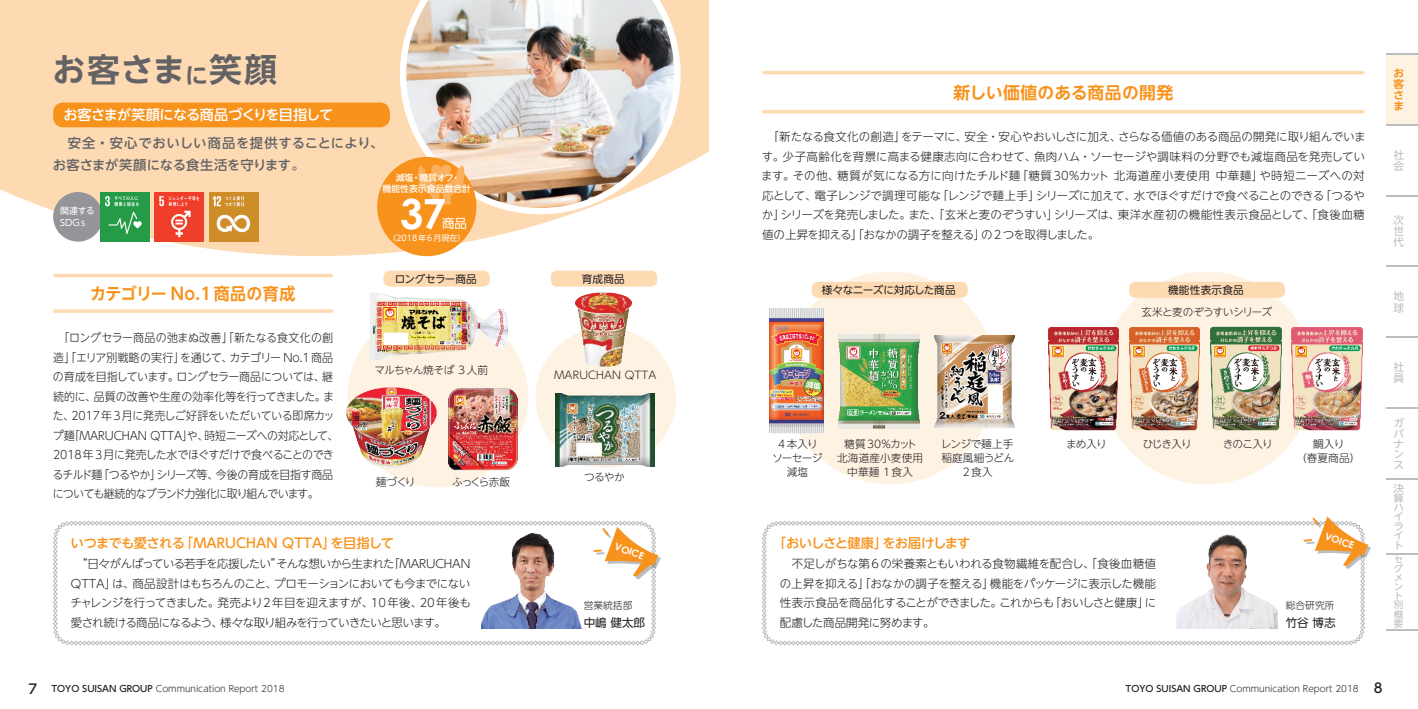
<style>
.page{position:relative;width:1418px;height:709px;background:#fff}
.page>*{position:absolute;margin:0;border:0;box-sizing:border-box;transform-origin:0 0}
.t1{font:700 41.62px "Century Gothic";color:#fff}
.t2{font:700 32.75px "UD Shin Go NT Pro De";letter-spacing:.045em;color:#636366}
.t3{font:700 16.88px "UD Shin Go NT Pro De";letter-spacing:.02em;color:#f7931d;scale:.95 1}
.t4{font:700 16.88px "UD Shin Go NT Pro De";letter-spacing:.02em;color:#f7931d}
.t5{font:500 14.12px "UD Shin Go NT Pro";letter-spacing:-.05em;color:#fff}
.t6{font:500 13.25px/22.1px "UD Shin Go NT Pro";letter-spacing:.02em;color:#636366}
.t7{font:500 13.25px "UD Shin Go NT Pro";color:#f7931d}
.t8{font:500 13.25px "UD Shin Go NT Pro";letter-spacing:-.08em;color:#f7931d}
.t9{font:12.5px "UD Shin Go NT Pro";color:#fff}
.t10{font:300 11.5px/19.5px "UD Shin Go NT Pro";letter-spacing:-.035em;color:#231f20;text-align:justify}
.t11{font:300 11.5px/19.5px "UD Shin Go NT Pro";letter-spacing:-.035em;color:#231f20;scale:.95 1}
.t12{font:11.5px "UD Shin Go NT Pro";color:#231f20}
.t13{font:300 10.62px/14.1px "UD Shin Go NT Pro";letter-spacing:-.025em;color:#231f20;text-align:center}
.t14{font:300 10.62px "UD Shin Go NT Pro";letter-spacing:.01em;color:#231f20}
.t15{font:10.62px "UD Shin Go NT Pro";letter-spacing:-.015em;color:#231f20}
.t16{font:10.62px/11.1px "UD Shin Go NT Pro";color:#bcbdc0}
.t17{font:300 10.62px "UD Shin Go NT Pro";letter-spacing:-.06em;color:#231f20}
.t18{font:300 10.62px "UD Shin Go NT Pro";letter-spacing:-.055em;color:#231f20}
.t19{font:10.62px "UD Shin Go NT Pro";letter-spacing:-.04em;color:#231f20}
.t20{font:10.62px "UD Shin Go NT Pro";letter-spacing:.02em;color:#231f20}
.t21{font:700 10.62px/11px "UD Shin Go NT Pro De";color:#f7931d;text-align:justify}
.t22{font:9.88px/9.4px "UD Shin Go NT Pro";color:#bcbdc0;text-align:justify;scale:1.08 1}
.t23{font:300 9.75px "UD Shin Go NT Pro";color:#231f20}
.t24{font:700 9.75px "Century Gothic";color:#fff}
.t25{font:9.12px/9.2px "UD Shin Go NT Pro";color:#bcbdc0;scale:1.05 1}
.t26{font:300 8.88px "UD Shin Go NT Pro";color:#231f20}
.t27{font:500 8.88px "UD Shin Go NT Pro";color:#fff}
.t28{font:8.88px/11.5px "UD Shin Go NT Pro";letter-spacing:-.015em;color:#fff}
.t29{font:8px "UD Shin Go NT Pro";color:#fff}
.s1{font-size:23px}
.s2{font-weight:500;font-size:13.25px}
.s3{font-weight:500}
</style>
<div class="page">
<svg style="left:0;top:0;width:709px;height:256px;fill:#fedab3"></svg>
<div style="left:1386px;top:53px;width:31px;height:71px;background:#fef2e3"></div>
<svg style="left:1386px;top:53px;width:31px;height:1px"></svg>
<svg style="left:1386px;top:195px;width:31px;height:1px"></svg>
<svg style="left:1386px;top:337px;width:31px;height:1px"></svg>
<svg style="left:1386px;top:478px;width:31px;height:2px"></svg>
<svg style="left:1386px;top:124px;width:31px;height:1px"></svg>
<svg style="left:1386px;top:266px;width:31px;height:1px"></svg>
<svg style="left:1386px;top:407px;width:31px;height:2px"></svg>
<svg style="left:1386px;top:553px;width:31px;height:1px"></svg>
<svg style="left:1386px;top:629px;width:31px;height:1px"></svg>
<div style="left:347px;top:306px;width:181px;height:181px;background:#fef2e3;border-radius:50%"></div>
<div style="left:535px;top:327px;width:141px;height:141px;background:#fef2e3;border-radius:50%"></div>
<img style="left:555px;top:393px;width:99px;height:73px">
<img style="left:346px;top:375px;width:91px;height:104px">
<img style="left:561px;top:292px;width:85px;height:75px">
<img style="left:448px;top:388px;width:73px;height:84px">
<img style="left:367px;top:293px;width:145px;height:67px">
<hr style="left:55px;top:274px;width:276px;height:3px;background:#fedab3">
<div style="left:53px;top:102px;width:337px;height:25px;background:#f7931d;border-radius:10px"></div>
<svg style="left:55px;top:309px;width:276px;height:4px"></svg>
<svg style="left:762px;top:516px;width:608px;height:129px"></svg>
<img style="left:400px;top:0;width:280px;height:214px">
<div style="left:53px;top:192px;width:50px;height:50px;background:#939598;border-radius:50%"></div>
<div style="left:377px;top:157px;width:99px;height:99px;background:#f7931d;border-radius:50%"></div>
<svg style="left:418px;top:164px;width:47px;height:41px"></svg>
<div style="left:783px;top:271px;width:213px;height:213px;background:#fef2e3;border-radius:50%"></div>
<div style="left:1100px;top:271px;width:213px;height:213px;background:#fef2e3;border-radius:50%"></div>
<img style="left:769px;top:306px;width:54px;height:128px">
<img style="left:934px;top:327px;width:80px;height:108px">
<img style="left:1048px;top:326px;width:71px;height:104px">
<img style="left:1129px;top:327px;width:71px;height:103px">
<img style="left:1210px;top:326px;width:71px;height:104px">
<img style="left:1291px;top:327px;width:71px;height:103px">
<hr style="left:764px;top:71px;width:598px;height:3px;background:#fedab3">
<hr style="left:764px;top:110px;width:598px;height:3px;background:#fedab3">
<svg style="left:53px;top:521px;width:608px;height:124px"></svg>
<div style="left:383px;top:271px;width:107px;height:16px;background:#fedab3;border-radius:6px"></div>
<div style="left:551px;top:271px;width:106px;height:16px;background:#fedab3;border-radius:6px"></div>
<div style="left:811px;top:282px;width:156px;height:16px;background:#fedab3;border-radius:6px"></div>
<div style="left:1129px;top:282px;width:155px;height:16px;background:#fedab3;border-radius:6px"></div>
<img style="left:838px;top:333px;width:82px;height:96px">
<div style="left:154px;top:192px;width:50px;height:49px;background:#ef3e2a"></div>
<svg style="left:159px;top:196px;width:40px;height:41px"></svg>
<div style="left:100px;top:192px;width:50px;height:49px;background:#269b47"></div>
<svg style="left:108px;top:212px;width:34px;height:22px"></svg>
<svg style="left:105px;top:196px;width:34px;height:10px"></svg>
<div style="left:209px;top:192px;width:49px;height:50px;background:#cf8d29"></div>
<svg style="left:217px;top:215px;width:33px;height:17px"></svg>
<svg style="left:213px;top:196px;width:31px;height:10px"></svg>
<p class="t2" style="left:52px;top:43px;width:226px">お客さま<span class="s1">に</span>笑顔</p>
<p class="t5" style="left:63px;top:103px;width:271px">お客さまが笑顔になる商品づくりを目指して</p>
<p class="t6" style="left:53px;top:131px;width:332px">　安全・安心でおいしい商品を提供することにより、お客さまが笑顔になる食生活を守ります。</p>
<p class="t28" style="left:60px;top:205px;width:36px">関連する<br>SDGｓ</p>
<p class="t3" style="left:90px;top:279px;width:217px">カテゴリー No.1商品の育成</p>
<p class="t11" style="left:53px;top:328px;width:302px">　「ロングセラー商品の弛まぬ改善」「新たなる食文化の創造」「エリア別戦略の実行」を通じて、カテゴリー No.1商品の育成を目指しています。ロングセラー商品については、継続的に、品質の改善や生産の効率化等を行ってきました。また、2017年3月に発売しご好評をいただいている即席カップ麺「MARUCHAN QTTA」や、時短ニーズへの対応として、<br>2018年3月に発売した水でほぐすだけで食べることのできるチルド麺「つるやか」シリーズ等、今後の育成を目指す商品についても継続的なブランド力強化に取り組んでいます。</p>
<p class="t27" style="left:395px;top:170px;width:66px">減塩・糖質オフ・</p>
<p class="t27" style="left:382px;top:182px;width:90px">機能性表示食品数合計</p>
<p class="t1" style="left:400px;top:183px;width:47px">37</p>
<p class="t9" style="left:442px;top:213px;width:26px">商品</p>
<p class="t29" style="left:388px;top:231px;width:78px">（2018年6月現在）</p>
<p class="t19" style="left:395px;top:270px;width:83px">ロングセラー商品</p>
<p class="t15" style="left:582px;top:270px;width:44px">育成商品</p>
<p class="t18" style="left:374px;top:361px;width:115px">マルちゃん焼そば 3 人前</p>
<p class="t13" style="left:376px;top:474px;width:41px">麺づくり</p>
<p class="t13" style="left:452px;top:474px;width:60px">ふっくら赤飯</p>
<p class="t14" style="left:554px;top:366px;width:104px">MARUCHAN QTTA</p>
<p class="t13" style="left:584px;top:469px;width:42px">つるやか</p>
<p class="t7" style="left:71px;top:532px;width:325px">いつまでも愛される「MARUCHAN QTTA」を目指して</p>
<p class="t10" style="left:70px;top:554px;width:402px">　“日々がんばっている若手を応援したい”そんな想いから生まれた「MARUCHAN QTTA」は、商品設計はもちろんのこと、プロモーションにおいても今までにないチャレンジを行ってきました。発売より2 年目を迎えますが、10 年後、20 年後も愛され続ける商品になるよう、様々な取り組みを行っていきたいと思います。</p>
<p class="t24" style="left:617px;top:539px;width:32px;rotate:20deg">VOICE</p>
<p class="t23" style="left:583px;top:598px;width:50px">営業統括部</p>
<p class="t12" style="left:583px;top:613px;width:63px">中嶋健太郎</p>
<p class="t4" style="left:953px;top:78px;width:221px">新しい価値のある商品の開発</p>
<p class="t10" style="left:761px;top:127px;width:606px">　「新たなる食文化の創造」をテーマに、安全・安心やおいしさに加え、さらなる価値のある商品の開発に取り組んでいます。少子高齢化を背景に高まる健康志向に合わせて、魚肉ハム・ソーセージや調味料の分野でも減塩商品を発売しています。その他、糖質が気になる方に向けたチルド麺「糖質30％カット北海道産小麦使用中華麺」や時短ニーズへの対応として、電子レンジで調理可能な「レンジで麺上手」シリーズに加えて、水でほぐすだけで食べることのできる「つるやか」シリーズを発売しました。また、「玄米と麦のぞうすい」シリーズは、東洋水産初の機能性表示食品として、「食後血糖値の上昇を抑える」「おなかの調子を整える」の 2 つを取得しました。</p>
<p class="t15" style="left:821px;top:281px;width:135px">様々なニーズに対応した商品</p>
<p class="t20" style="left:1168px;top:281px;width:77px">機能性表示食品</p>
<p class="t17" style="left:1141px;top:303px;width:132px">玄米と麦のぞうすいシリーズ</p>
<p class="t13" style="left:778px;top:436px;width:41px">4本入り</p>
<p class="t13" style="left:772px;top:450px;width:52px">ソーセージ減塩</p>
<p class="t13" style="left:844px;top:436px;width:74px">糖質 30％カット</p>
<p class="t14" style="left:837px;top:449px;width:87px">北海道産小麦使用</p>
<p class="t13" style="left:847px;top:464px;width:67px">中華麺 1食入</p>
<p class="t13" style="left:941px;top:436px;width:74px">レンジで麺上手</p>
<p class="t13" style="left:941px;top:450px;width:85px">稲庭風細うどん　</p>
<p class="t13" style="left:962px;top:464px;width:31px">2食入</p>
<p class="t13" style="left:1066px;top:436px;width:42px">まめ入り</p>
<p class="t13" style="left:1142px;top:436px;width:51px">ひじき入り</p>
<p class="t13" style="left:1222px;top:436px;width:52px">きのこ入り</p>
<p class="t13" style="left:1295px;top:436px;width:66px">鯛入り<br>（春夏商品）</p>
<p class="t8" style="left:773px;top:532px;width:199px">「おいしさと健康」をお届けします</p>
<p class="t24" style="left:1327px;top:528px;width:32px;rotate:20deg">VOICE</p>
<p class="t10" style="left:779px;top:554px;width:378px">　不足しがちな第6の栄養素ともいわれる食物繊維を配合し、「食後血糖値の上昇を抑える」「おなかの調子を整える」機能をパッケージに表示した機能性表示食品を商品化することができました。これからも「おいしさと健康」に配慮した商品開発に努めます。</p>
<p class="t23" style="left:1285px;top:598px;width:50px">総合研究所</p>
<p class="t12" style="left:1285px;top:613px;width:51px">竹谷博志</p>
<p class="t21" style="left:1393px;top:67px;width:12px">お客さま</p>
<p class="t16" style="left:1393px;top:149px;width:12px">社会</p>
<p class="t16" style="left:1393px;top:214px;width:12px;text-align:justify">次世代</p>
<p class="t16" style="left:1393px;top:290px;width:12px">地球</p>
<p class="t16" style="left:1393px;top:361px;width:12px">社員</p>
<p class="t16" style="left:1393px;top:418px;width:12px;line-height:10.2px;text-align:justify">ガバナンス</p>
<p class="t22" style="left:1393px;top:483px;width:11px">決算ハイライト</p>
<p class="t25" style="left:1393px;top:554px;width:11px">セグメント別概要</p>
<p class="t26" style="left:28px;top:681px;width:258px"><span class="s2">7</span> <span class="s3">TOYO SUISAN GROUP</span> Communication Report 2018</p>
<p class="t26" style="left:1125px;top:681px;width:258px"><span class="s3">TOYO SUISAN GROUP</span> Communication Report 2018 <span class="s2">8</span></p>
</div>
